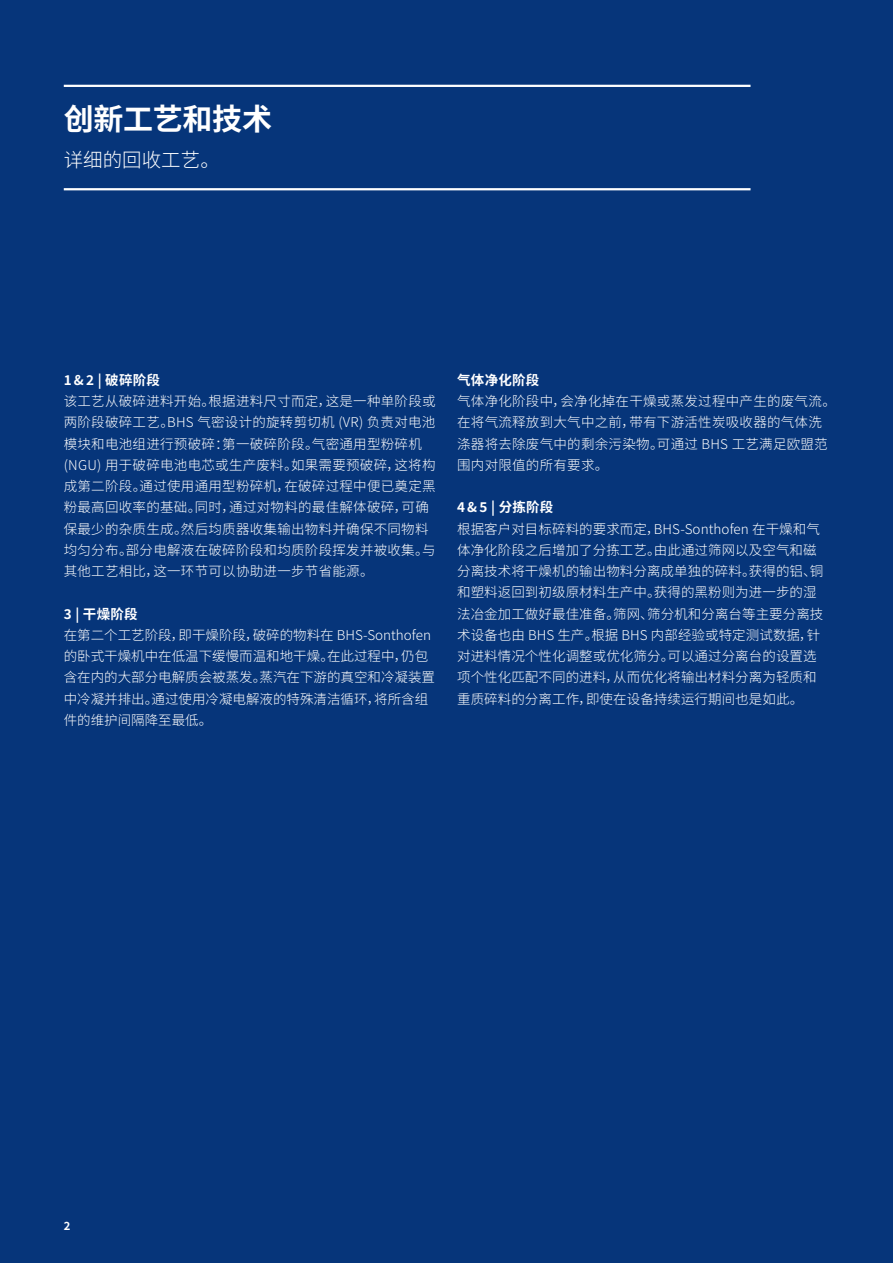
<style>
.page{position:relative;width:893px;height:1263px;background:#06357a}
.page>*{position:absolute;margin:0;border:0;box-sizing:border-box;transform-origin:0 0}
.Head_20_22{font:700 30px "Source Han Sans SC";letter-spacing:-.01em;color:#fff}
.Head_20_22-2{font:300 19.5px "Source Han Sans SC";color:#fff}
.Copy_9_11{font:300 13.5px/21.3px "Source Han Sans SC";letter-spacing:.005em;color:#fff}
.Copy_9_11-2{font:700 13.5px "Source Han Sans SC";letter-spacing:.02em;color:#fff}
.t1{font:700 11.25px "Source Han Sans SC";color:#fff}
.s1{font-weight:700}
</style>
<div class="page">
<hr style="left:64px;top:85px;width:686px;height:2px;background:#fff">
<hr style="left:64px;top:188px;width:686px;height:2px;background:#fff">
<p class="Head_20_22" style="left:64px;top:102px;width:210px">创新工艺和技术</p>
<p class="Head_20_22-2" style="left:64px;top:149px;width:158px">详细的回收工艺。</p>
<p class="Copy_9_11-2" style="left:64px;top:372px;width:98px">1 &amp; 2 | 破碎阶段</p>
<p class="Copy_9_11" style="left:64px;top:391px;width:373px">该工艺从破碎进料开始。根据进料尺寸而定，这是一种单阶段或两阶段破碎工艺。BHS 气密设计的旋转剪切机 (VR) 负责对电池模块和电池组进行预破碎：第一破碎阶段。气密通用型粉碎机(NGU) 用于破碎电池电芯或生产废料。如果需要预破碎，这将构成第二阶段。通过使用通用型粉碎机，在破碎过程中便已奠定黑粉最高回收率的基础。同时，通过对物料的最佳解体破碎，可确保最少的杂质生成。然后均质器收集输出物料并确保不同物料均匀分布。部分电解液在破碎阶段和均质阶段挥发并被收集。与其他工艺相比，这一环节可以协助进一步节省能源。</p>
<p class="Copy_9_11" style="left:64px;top:603px;width:373px"><span class="s1">3 | 干燥阶段<br></span>在第二个工艺阶段，即干燥阶段，破碎的物料在 BHS-Sonthofen的卧式干燥机中在低温下缓慢而温和地干燥。在此过程中，仍包含在内的大部分电解质会被蒸发。蒸汽在下游的真空和冷凝装置中冷凝并排出。通过使用冷凝电解液的特殊清洁循环，将所含组件的维护间隔降至最低。</p>
<p class="Copy_9_11-2" style="left:457px;top:372px;width:84px">气体净化阶段</p>
<p class="Copy_9_11" style="left:457px;top:391px;width:380px">气体净化阶段中，会净化掉在干燥或蒸发过程中产生的废气流。在将气流释放到大气中之前，带有下游活性炭吸收器的气体洗涤器将去除废气中的剩余污染物。可通过 BHS 工艺满足欧盟范围内对限值的所有要求。</p>
<p class="Copy_9_11-2" style="left:457px;top:500px;width:98px">4 &amp; 5 | 分拣阶段</p>
<p class="Copy_9_11" style="left:457px;top:518px;width:368px">根据客户对目标碎料的要求而定，BHS-Sonthofen 在干燥和气体净化阶段之后增加了分拣工艺。由此通过筛网以及空气和磁分离技术将干燥机的输出物料分离成单独的碎料。获得的铝、铜和塑料返回到初级原材料生产中。获得的黑粉则为进一步的湿法冶金加工做好最佳准备。筛网、筛分机和分离台等主要分离技术设备也由 BHS 生产。根据 BHS 内部经验或特定测试数据，针对进料情况个性化调整或优化筛分。可以通过分离台的设置选项个性化匹配不同的进料，从而优化将输出材料分离为轻质和重质碎料的分离工作，即使在设备持续运行期间也是如此。</p>
<p class="t1" style="left:64px;top:1219px;width:8px">2</p>
</div>
